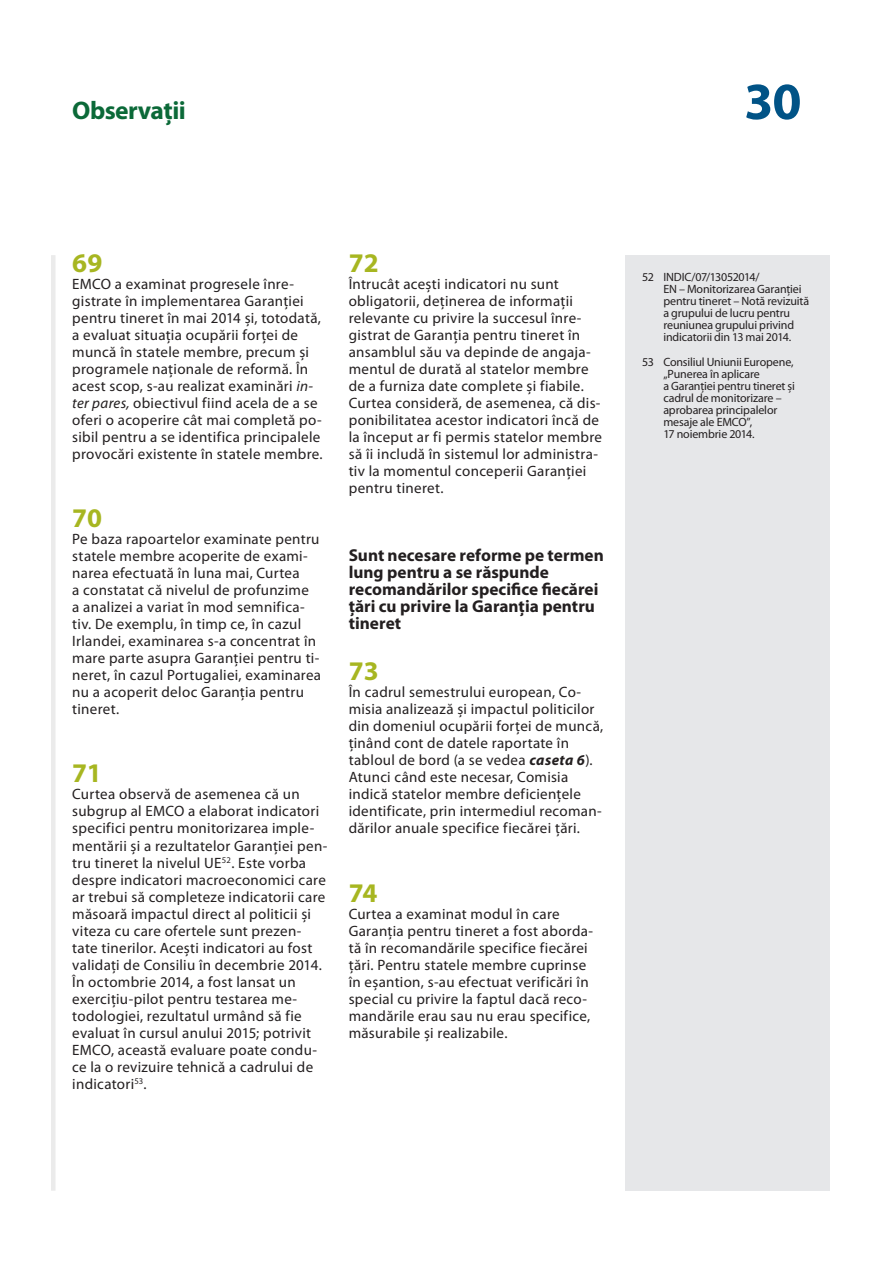
<style>
.page{position:relative;width:893px;height:1263px;background:#fff}
.page>*{position:absolute;margin:0;border:0;box-sizing:border-box;transform-origin:0 0}
.t1{font:700 52.5px "Myriad Pro";color:#015386}
.E_05_-_CHAP__1__TEXT{font:700 27px "Myriad Pro";letter-spacing:-.005em;color:#a7b621}
.t2{font:700 25.5px "Myriad Pro";letter-spacing:-.025em;color:#0b6938}
.E_04_-_CHAP__TITRE_B{font:700 17.25px/17px "Myriad Pro";color:#231f20}
.E_05_-_CHAP__1__TEXT-2{font:15px/17px "Myriad Pro";letter-spacing:.02em;color:#231f20}
.E_08_-_CHAP__FOOTNOT{font:12px/12px "Myriad Pro";letter-spacing:-.015em;color:#231f20}
.s1{font-style:italic}
.s2{font-weight:700;font-style:italic}
</style>
<div class="page">
<div style="left:51px;top:255px;width:5px;height:936px;background:#ebebeb"></div>
<div style="left:625px;top:255px;width:204px;height:936px;background:#e6e7e9"></div>
<h3 class="t2" style="left:72px;top:94px;width:115px">Observații</h3>
<h1 class="t1" style="left:744px;top:67px;width:59px">30</h1>
<p class="E_05_-_CHAP__1__TEXT" style="left:72px;top:245px;width:32px">69</p>
<p class="E_05_-_CHAP__1__TEXT-2" style="left:72px;top:275px;width:252px">EMCO a examinat progresele înre‑ gistrate în implementarea Garanției pentru tineret în mai 2014 și, totodată, a evaluat situația ocupării forței de muncă în statele membre, precum și programele naționale de reformă. În acest scop, s‑au realizat examinări <span class="s1">in‑ ter pares,</span> obiectivul fiind acela de a se oferi o acoperire cât mai completă po‑ sibil pentru a se identifica principalele provocări existente în statele membre.</p>
<p class="E_05_-_CHAP__1__TEXT" style="left:72px;top:501px;width:31px">70</p>
<p class="E_05_-_CHAP__1__TEXT-2" style="left:72px;top:531px;width:250px">Pe baza rapoartelor examinate pentru statele membre acoperite de exami‑ narea efectuată în luna mai, Curtea<br>a constatat că nivelul de profunzime<br>a analizei a variat în mod semnifica‑ tiv. De exemplu, în timp ce, în cazul Irlandei, examinarea s‑a concentrat în mare parte asupra Garanției pentru ti‑ neret, în cazul Portugaliei, examinarea nu a acoperit deloc Garanția pentru tineret.</p>
<p class="E_05_-_CHAP__1__TEXT" style="left:72px;top:756px;width:31px">71</p>
<p class="E_05_-_CHAP__1__TEXT-2" style="left:72px;top:786px;width:257px">Curtea observă de asemenea că un subgrup al EMCO a elaborat indicatori specifici pentru monitorizarea imple‑ mentării și a rezultatelor Garanției pen‑ tru tineret la nivelul UE<sup>52</sup>. Este vorba despre indicatori macroeconomici care ar trebui să completeze indicatorii care măsoară impactul direct al politicii și viteza cu care ofertele sunt prezen‑ tate tinerilor. Acești indicatori au fost validați de Consiliu în decembrie 2014.<br>În octombrie 2014, a fost lansat un exercițiu‑pilot pentru testarea me‑ todologiei, rezultatul urmând să fie evaluat în cursul anului 2015; potrivit EMCO, această evaluare poate condu‑ ce la o revizuire tehnică a cadrului de indicatori<sup>53</sup>.</p>
<p class="E_05_-_CHAP__1__TEXT" style="left:349px;top:245px;width:32px">72</p>
<p class="E_05_-_CHAP__1__TEXT-2" style="left:349px;top:275px;width:255px">Întrucât acești indicatori nu sunt obligatorii, deținerea de informații relevante cu privire la succesul înre‑ gistrat de Garanția pentru tineret în ansamblul său va depinde de angaja‑ mentul de durată al statelor membre de a furniza date complete și fiabile.<br>Curtea consideră, de asemenea, că dis‑ ponibilitatea acestor indicatori încă de la început ar fi permis statelor membre să îi includă în sistemul lor administra‑ tiv la momentul conceperii Garanției pentru tineret.</p>
<p class="E_04_-_CHAP__TITRE_B" style="left:349px;top:546px;width:257px">Sunt necesare reforme pe termen lung pentru a se răspunde recomandărilor specifice fiecărei țări cu privire la Garanția pentru tineret</p>
<p class="E_05_-_CHAP__1__TEXT" style="left:349px;top:654px;width:31px">73</p>
<p class="E_05_-_CHAP__1__TEXT-2" style="left:349px;top:684px;width:256px">În cadrul semestrului european, Co‑ misia analizează și impactul politicilor din domeniul ocupării forței de muncă, ținând cont de datele raportate în tabloul de bord (a se vedea <span class="s2">caseta 6</span>).<br>Atunci când este necesar, Comisia indică statelor membre deficiențele identificate, prin intermediul recoman‑ dărilor anuale specifice fiecărei țări.</p>
<p class="E_05_-_CHAP__1__TEXT" style="left:349px;top:875px;width:30px">74</p>
<p class="E_05_-_CHAP__1__TEXT-2" style="left:349px;top:905px;width:246px">Curtea a examinat modul în care Garanția pentru tineret a fost aborda‑ tă în recomandările specifice fiecărei țări. Pentru statele membre cuprinse în eșantion, s‑au efectuat verificări în special cu privire la faptul dacă reco‑ mandările erau sau nu erau specifice, măsurabile și realizabile.</p>
<p class="E_08_-_CHAP__FOOTNOT" style="left:663px;top:271px;width:147px;text-indent:-21px">52 INDIC/07/13052014/<br>EN – Monitorizarea Garanției pentru tineret – Notă revizuită a grupului de lucru pentru reuniunea grupului privind indicatorii din 13 mai 2014.</p>
<p class="E_08_-_CHAP__FOOTNOT" style="left:663px;top:356px;width:133px;text-indent:-21px">53 Consiliul Uniunii Europene, „Punerea în aplicare<br>a Garanției pentru tineret și cadrul de monitorizare – aprobarea principalelor mesaje ale EMCO”,<br>17 noiembrie 2014.</p>
</div>
